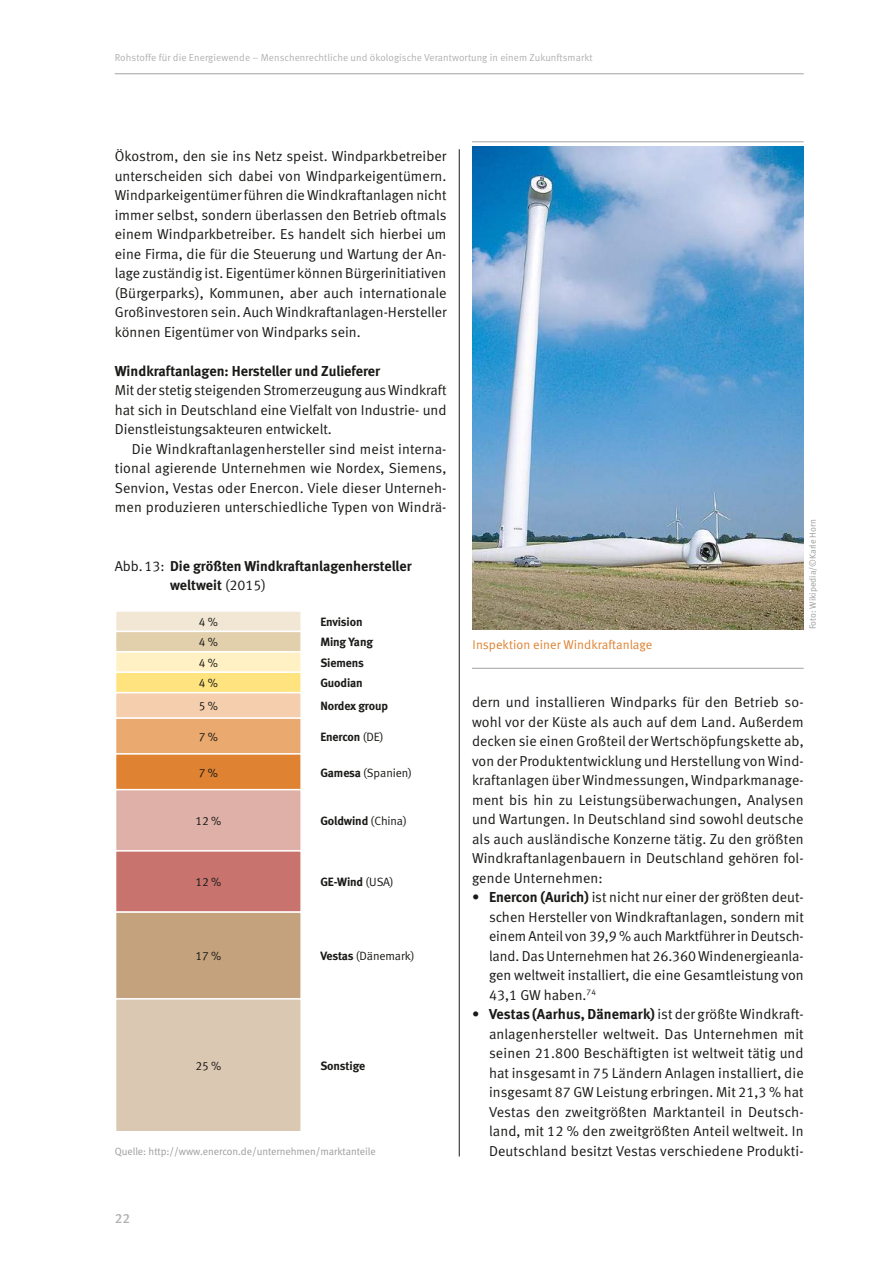
<style>
.page{position:relative;width:893px;height:1263px;background:#fff}
.page>*{position:absolute;margin:0;border:0;box-sizing:border-box;transform-origin:0 0}
.t1{font:14.4px/19.5px "Meta Normal LF";letter-spacing:.005em;color:#1a1a18;text-align:justify}
.t2{font:14.4px "Meta Bold LF";color:#1a1a18}
.t3{font:14.25px/19.5px "Meta Bold LF";color:#1a1a18}
.t4{font:13.5px "Meta Medium LF";color:#b1b2b3}
.t5{font:12.75px "Meta Normal LF";letter-spacing:.005em;color:#df8232}
.t6{font:12px/20.4px "Meta Bold LF";letter-spacing:-.01em;color:#1a1a18}
.t7{font:12px/20.4px "Meta Normal LF";letter-spacing:-.01em;color:#1a1a18}
.t8{font:10.5px "Meta Normal LF";letter-spacing:-.005em;color:#9c9d9d}
.t9{font:10.2px "Meta Normal LF";letter-spacing:.01em;color:#b1b2b3}
.t10{font:9px "Meta Normal LF";color:#9c9d9d}
.s1{font-family:"Meta Normal LF"}
.s2{font-family:"Meta Bold LF"}
</style>
<div class="page">
<hr style="left:115px;top:73px;width:689px;height:1px;background:#b1b2b3">
<hr style="left:459px;top:149px;width:1px;height:1007px;background:#1a1a18">
<div style="left:115px;top:610px;width:187px;height:22px;background:#f1e7d4;border:2px solid #fff"></div>
<div style="left:115px;top:631px;width:187px;height:22px;background:#e2cfac;border:2px solid #fff"></div>
<div style="left:115px;top:651px;width:187px;height:22px;background:#fff1c4;border:2px solid #fff"></div>
<div style="left:115px;top:671px;width:187px;height:22px;background:#ffe37e;border:2px solid #fff"></div>
<div style="left:115px;top:692px;width:187px;height:27px;background:#f4cead;border:2px solid #fff"></div>
<div style="left:115px;top:717px;width:187px;height:38px;background:#e9a96f;border:2px solid #fff"></div>
<div style="left:115px;top:753px;width:187px;height:37px;background:#df8232;border:2px solid #fff"></div>
<div style="left:115px;top:789px;width:187px;height:63px;background:#deb0a8;border:2px solid #fff"></div>
<div style="left:115px;top:850px;width:187px;height:63px;background:#c8736d;border:2px solid #fff"></div>
<div style="left:115px;top:911px;width:187px;height:89px;background:#c3a27d;border:2px solid #fff"></div>
<div style="left:115px;top:998px;width:187px;height:134px;background:#dbc8b2;border:2px solid #fff"></div>
<img style="left:472px;top:146px;width:332px;height:483px">
<hr style="left:472px;top:141px;width:332px;height:1px;background:#b1b2b3">
<hr style="left:472px;top:668px;width:332px;height:1px;background:#b1b2b3">
<p class="t9" style="left:115px;top:52px;width:479px">Rohstoffe für die Energiewende – Menschenrechtliche und ökologische Verantwortung in einem Zukunftsmarkt</p>
<p class="t1" style="left:115px;top:146px;width:333px">Ökostrom, den sie ins Netz speist. Windparkbetreiber unterscheiden sich dabei von Windparkeigentümern.<br>Windparkeigentümer führen die Windkraftanlagen nicht immer selbst, sondern überlassen den Betrieb oftmals einem Windparkbetreiber. Es handelt sich hierbei um eine Firma, die für die Steuerung und Wartung der An&shy;lage zuständig ist. Eigentümer können Bürgerinitiativen (Bürgerparks), Kommunen, aber auch internationale Großinvestoren sein. Auch Windkraftanlagen-Hersteller können Eigentümer von Windparks sein.</p>
<p class="t2" style="left:115px;top:362px;width:267px">Windkraftanlagen: Hersteller und Zulieferer</p>
<p class="t1" style="left:115px;top:380px;width:333px">Mit der stetig steigenden Stromerzeugung aus Windkraft hat sich in Deutschland eine Vielfalt von Industrie- und Dienstleistungsakteuren entwickelt.</p>
<p class="t1" style="left:115px;top:439px;width:333px;text-indent:17px">Die Windkraftanlagenhersteller sind meist interna&shy;tional agierende Unternehmen wie Nordex, Siemens, Senvion, Vestas oder Enercon. Viele dieser Unterneh&shy;men produzieren unterschiedliche Typen von Windrä-</p>
<p class="t3" style="left:170px;top:556px;width:243px;text-indent:-55px"><span class="s1">Abb.13:</span> Die größten Windkraftanlagenhersteller weltweit <span class="s1">(2015)</span></p>
<p class="t7" style="left:199px;top:612px;width:21px">4 %</p>
<p class="t6" style="left:320px;top:611px;width:44px">Envision</p>
<p class="t7" style="left:199px;top:632px;width:21px">4 %<br>4 %</p>
<p class="t6" style="left:320px;top:632px;width:54px">Ming Yang<br>Siemens</p>
<p class="t6" style="left:320px;top:695px;width:69px">Nordex group</p>
<p class="t6" style="left:320px;top:726px;width:65px">Enercon <span class="s1">(DE)</span></p>
<p class="t7" style="left:320px;top:762px;width:93px"><span class="s2">Gamesa</span> (Spanien)</p>
<p class="t6" style="left:320px;top:810px;width:88px">Goldwind <span class="s1">(China)</span></p>
<p class="t7" style="left:199px;top:673px;width:21px">4 %</p>
<p class="t6" style="left:320px;top:673px;width:44px">Guodian</p>
<p class="t7" style="left:199px;top:696px;width:21px">5 %</p>
<p class="t7" style="left:199px;top:726px;width:21px">7 %</p>
<p class="t7" style="left:199px;top:762px;width:21px">7 %</p>
<p class="t7" style="left:195px;top:811px;width:27px">12 %</p>
<p class="t7" style="left:195px;top:872px;width:27px">12 %</p>
<p class="t6" style="left:320px;top:872px;width:75px">GE-Wind <span class="s1">(USA)</span></p>
<p class="t7" style="left:195px;top:946px;width:27px">17 %</p>
<p class="t7" style="left:320px;top:946px;width:96px"><span class="s2">Vestas</span> (Dänemark)</p>
<p class="t7" style="left:195px;top:1055px;width:27px">25 %</p>
<p class="t6" style="left:320px;top:1055px;width:46px">Sonstige</p>
<p class="t8" style="left:115px;top:1145px;width:263px">Quelle: http://www.enercon.de/unternehmen/marktanteile</p>
<p class="t4" style="left:115px;top:1210px;width:17px">22</p>
<p class="t5" style="left:473px;top:637px;width:181px">Inspektion einer Windkraftanlage</p>
<p class="t10" style="left:807px;top:629px;width:111px;rotate:-90deg">Foto: Wikipedia/©Karle Horn</p>
<p class="t1" style="left:472px;top:692px;width:333px">dern und installieren Windparks für den Betrieb so&shy;wohl vor der Küste als auch auf dem Land. Außerdem decken sie einen Großteil der Wertschöpfungskette ab, von der Produktentwicklung und Herstellung von Wind&shy;kraftanlagen über Windmessungen, Windparkmanage&shy;ment bis hin zu Leistungsüberwachungen, Analysen und Wartungen. In Deutschland sind sowohl deutsche als auch ausländische Konzerne tätig. Zu den größten Windkraftanlagenbauern in Deutschland gehören fol&shy;gende Unternehmen:</p>
<p class="t1" style="left:489px;top:887px;width:316px;text-indent:-17px">• <span class="s2">Enercon (Aurich)</span> ist nicht nur einer der größten deut&shy;schen Hersteller von Windkraftanlagen, sondern mit einem Anteil von 39,9 % auch Marktführer in Deutsch&shy;land. Das Unternehmen hat 26.360 Windenergieanla&shy;gen weltweit installiert, die eine Gesamtleistung von 43,1 GW haben.<sup>74</sup></p>
<p class="t1" style="left:489px;top:1004px;width:316px;text-indent:-17px">• <span class="s2">Vestas (Aarhus, Dänemark)</span> ist der größte Windkraft&shy;anlagenhersteller weltweit. Das Unternehmen mit seinen 21.800 Beschäftigten ist weltweit tätig und hat insgesamt in 75 Ländern Anlagen installiert, die insgesamt 87 GW Leistung erbringen. Mit 21,3 % hat Vestas den zweitgrößten Marktanteil in Deutsch&shy;land, mit 12 % den zweitgrößten Anteil weltweit. In Deutschland besitzt Vestas verschiedene Produkti-</p>
</div>
